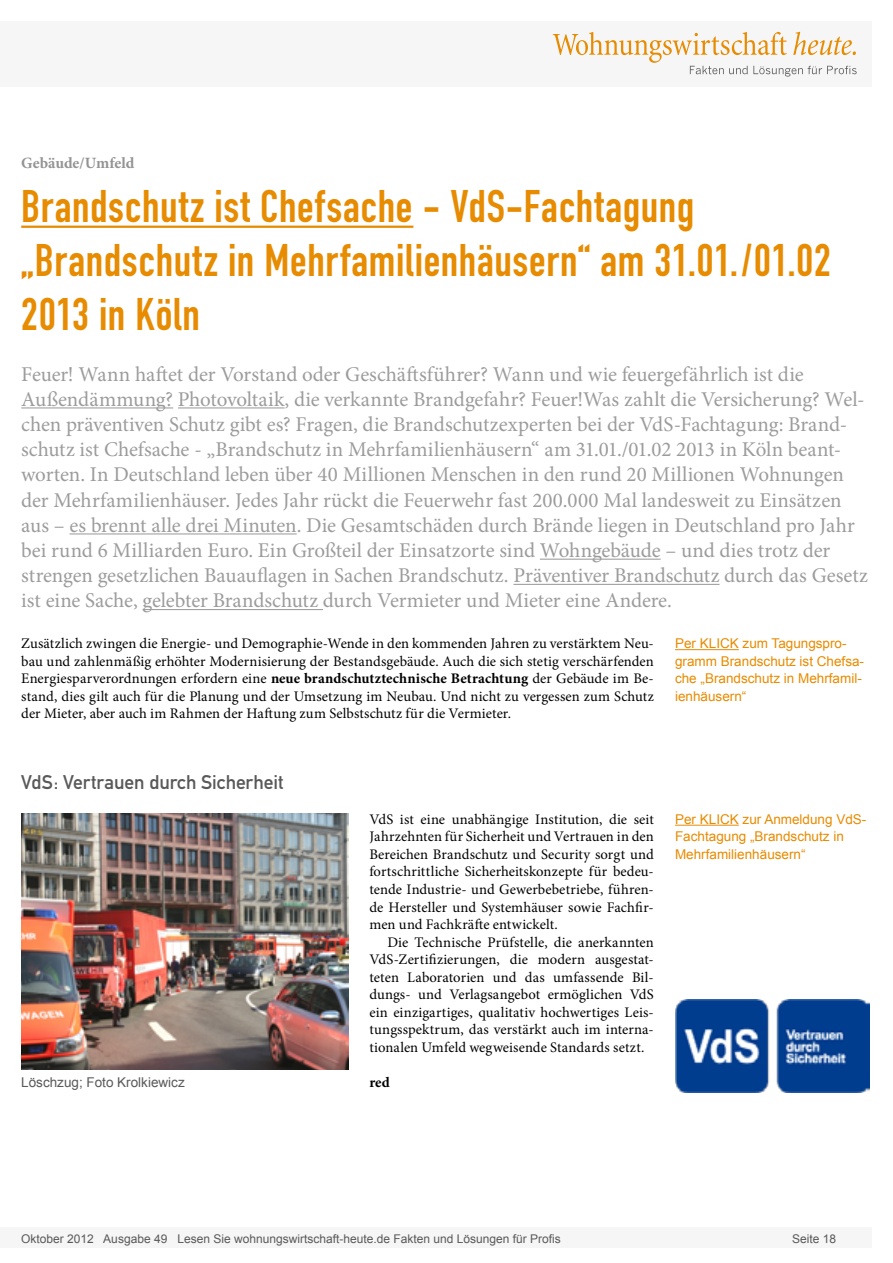
<style>
.page{position:relative;width:893px;height:1263px;background:#fff}
.page>*{position:absolute;margin:0;border:0;box-sizing:border-box;transform-origin:0 0}
.Überschrift_Groß{font:45px/54px "DIN Engschrift";letter-spacing:.015em;color:#e78b00}
.Anlesetext{font:21px/25.2px "Minion Pro";letter-spacing:-.005em;color:#9c9c9c}
.Überschrift_Grau{font:19.5px "DIN Mittelschrift";letter-spacing:-.005em;color:#595959}
.Kategorie{font:700 15.75px "Minion Pro";letter-spacing:-.005em;color:#939393}
.Fließtext_erste_Zeil{font:14.7px/17.5px "Minion Pro";letter-spacing:.005em;color:#000;text-align:justify}
.Fliesstext{font:14.7px/17.5px "Minion Pro";letter-spacing:.005em;color:#000;text-align:justify}
.AUTOR{font:700 14.7px "Minion Pro";color:#000}
.Info{font:13.5px/17.5px "Arial";color:#e78b00}
.Bildunterschrift{font:13.5px "Arial";color:#595959}
.t1{font:12px "Arial";color:#595959}
.s1{font-weight:700}
</style>
<div class="page">
<div style="left:0;top:1227px;width:872px;height:20px;background:#f6f6f6"></div>
<div style="left:0;top:21px;width:872px;height:66px;background:#f6f6f6"></div>
<svg style="left:553px;top:32px;width:304px;height:45px"></svg>
<hr style="left:21px;top:226px;width:392px;height:2px;background:#e78b00">
<hr style="left:21px;top:407px;width:152px;height:1px;background:#9c9c9c">
<hr style="left:178px;top:407px;width:106px;height:1px;background:#9c9c9c">
<hr style="left:70px;top:533px;width:227px;height:1px;background:#9c9c9c">
<hr style="left:540px;top:559px;width:121px;height:1px;background:#9c9c9c">
<hr style="left:513px;top:584px;width:206px;height:1px;background:#9c9c9c">
<hr style="left:143px;top:609px;width:180px;height:1px;background:#9c9c9c">
<hr style="left:675px;top:649px;width:64px;height:1px;background:#e78b00">
<hr style="left:675px;top:825px;width:64px;height:1px;background:#e78b00">
<img style="left:21px;top:813px;width:327px;height:256px">
<img style="left:675px;top:999px;width:195px;height:93px">
<p class="Kategorie" style="left:21px;top:152px;width:115px">Gebäude/Umfeld</p>
<p class="Überschrift_Groß" style="left:21px;top:180px;width:811px">Brandschutz ist Chefsache - VdS-Fachtagung „Brandschutz in Mehrfamilienhäusern“ am 31.01./01.02<br>2013 in Köln</p>
<p class="Anlesetext" style="left:21px;top:361px;width:784px">Feuer! Wann haftet der Vorstand oder Geschäftsführer? Wann und wie feuergefährlich ist die</p>
<p class="Anlesetext" style="left:21px;top:387px;width:848px">Außendämmung? Photovoltaik, die verkannte Brandgefahr? Feuer!Was zahlt die Versicherung? Wel&shy;chen präventiven Schutz gibt es? Fragen, die Brandschutzexperten bei der VdS-Fachtagung: Brand&shy;schutz ist Chefsache - „Brandschutz in Mehrfamilienhäusern“ am 31.01./01.02 2013 in Köln beant&shy;worten. In Deutschland leben über 40 Millionen Menschen in den rund 20 Millionen Wohnungen der Mehrfamilienhäuser. Jedes Jahr rückt die Feuerwehr fast 200.000 Mal landesweit zu Einsätzen aus – es brennt alle drei Minuten. Die Gesamtschäden durch Brände liegen in Deutschland pro Jahr bei rund 6 Milliarden Euro. Ein Großteil der Einsatzorte sind Wohngebäude – und dies trotz der strengen gesetzlichen Bauauflagen in Sachen Brandschutz. Präventiver Brandschutz durch das Gesetz ist eine Sache, gelebter Brandschutz durch Vermieter und Mieter eine Andere.</p>
<p class="Info" style="left:675px;top:635px;width:191px">Per KLICK zum Tagungspro&shy;gramm Brandschutz ist Chefsa&shy;che „Brandschutz in Mehrfamil&shy;ienhäusern“</p>
<p class="Fließtext_erste_Zeil" style="left:21px;top:635px;width:634px">Zusätzlich zwingen die Energie- und Demographie-Wende in den kommenden Jahren zu verstärktem Neu&shy;bau und zahlenmäßig erhöhter Modernisierung der Bestandsgebäude. Auch die sich stetig verschärfenden Energiesparverordnungen erfordern eine <span class="s1">neue brandschutztechnische Betrachtung</span> der Gebäude im Be&shy;stand, dies gilt auch für die Planung und der Umsetzung im Neubau. Und nicht zu vergessen zum Schutz der Mieter, aber auch im Rahmen der Haftung zum Selbstschutz für die Vermieter.</p>
<p class="Überschrift_Grau" style="left:21px;top:770px;width:264px">VdS: Vertrauen durch Sicherheit</p>
<p class="Fließtext_erste_Zeil" style="left:369px;top:810px;width:286px">VdS ist eine unabhängige Institution, die seit Jahrzehnten für Sicherheit und Vertrauen in den Bereichen Brandschutz und Security sorgt und fortschrittliche Sicherheitskonzepte für bedeu&shy;tende Industrie- und Gewerbebetriebe, führen&shy;de Hersteller und Systemhäuser sowie Fachfir&shy;men und Fachkräfte entwickelt.</p>
<p class="Fliesstext" style="left:369px;top:933px;width:286px;text-indent:18px">Die Technische Prüfstelle, die anerkannten VdS-Zertifizierungen, die modern ausgestat&shy;teten Laboratorien und das umfassende Bil&shy;dungs- und Verlagsangebot ermöglichen VdS ein einzigartiges, qualitativ hochwertiges Leis&shy;tungsspektrum, das verstärkt auch im interna&shy;tionalen Umfeld wegweisende Standards setzt.</p>
<p class="Bildunterschrift" style="left:21px;top:1073px;width:165px">Löschzug; Foto Krolkiewicz</p>
<p class="AUTOR" style="left:369px;top:1072px;width:22px">red</p>
<p class="Info" style="left:675px;top:810px;width:193px">Per KLICK zur Anmeldung VdS-<br>Fachtagung „Brandschutz in<br>Mehrfamilienhäusern“</p>
<p class="t1" style="left:21px;top:1230px;width:541px">Oktober 2012 Ausgabe 49 Lesen Sie wohnungswirtschaft-heute.de Fakten und Lösungen für Profis</p>
<p class="t1" style="left:792px;top:1231px;width:46px">Seite 18</p>
</div>
